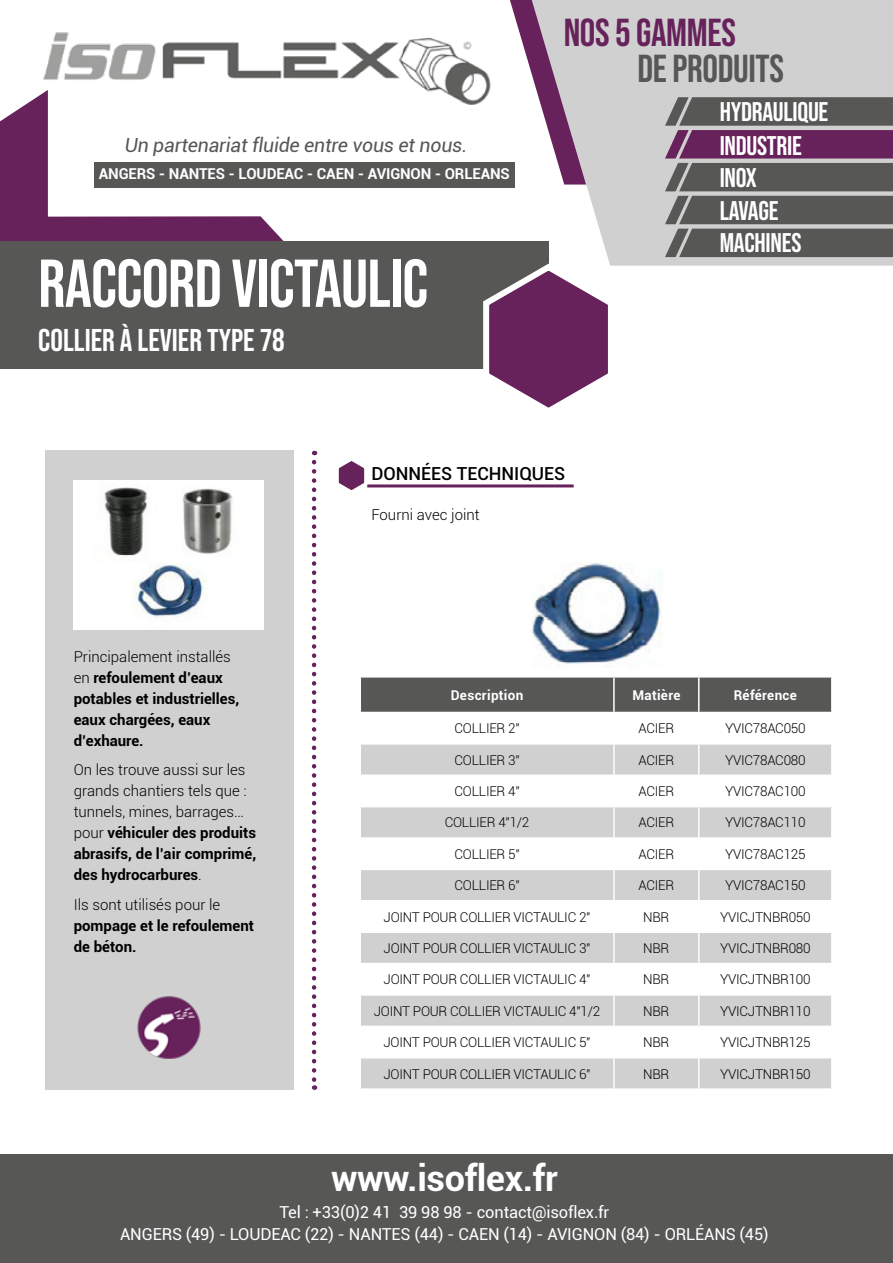
<style>
.page{position:relative;width:893px;height:1263px;background:#fff}
.page>*{position:absolute;margin:0;border:0;box-sizing:border-box;transform-origin:0 0}
.t1{font:67.5px "Bebas Neue";letter-spacing:-.01em;color:#fff}
.t2{font:39px "Bebas Neue";letter-spacing:-.01em;color:#67225b}
.t3{font:39px "Bebas Neue";letter-spacing:-.01em;color:#575756}
.t4{font:700 36px "Roboto";letter-spacing:-.01em;color:#fff}
.t5{font:31.5px "Bebas Neue";color:#fff}
.t6{font:27px/32.7px "Bebas Neue";letter-spacing:-.01em;color:#fff}
.t7{font:italic 19.5px "Roboto";letter-spacing:-.01em;color:#575756}
.t8{font:500 18px "Roboto";color:#000}
.t9{font:16.5px/22px "Roboto";letter-spacing:-.01em;color:#fff;text-align:center}
.t10{font:300 15px/21px "Roboto";color:#000}
.t11{font:700 15px/21px "Roboto";color:#000}
.t12{font:700 15px "Roboto";letter-spacing:-.01em;color:#fff}
.t13{font:300 13.5px "Roboto";letter-spacing:-.02em;color:#000}
.t14{font:700 13.5px "Roboto";letter-spacing:.025em;color:#fff}
.s1{font-weight:300}
.s2{font-weight:700}
</style>
<div class="page">
<div style="left:586px;top:0;width:307px;height:266px;background:#d0d0d0"></div>
<svg style="left:510px;top:0;width:76px;height:185px"></svg>
<img style="left:43px;top:32px;width:448px;height:73px">
<div style="left:94px;top:162px;width:420px;height:26px;background:#575756"></div>
<svg style="left:665px;top:97px;width:228px;height:160px;background:#6c6069"></svg>
<svg style="left:0;top:90px;width:307px;height:151px"></svg>
<div style="left:0;top:1154px;width:893px;height:109px;background:#575756"></div>
<div style="left:45px;top:451px;width:248px;height:639px;background:#d0d0d0"></div>
<div style="left:0;top:241px;width:549px;height:128px;background:#575756"></div>
<svg style="left:483px;top:260px;width:134px;height:148px"></svg>
<svg style="left:312px;top:462px;width:4px;height:628px"></svg>
<img style="left:137px;top:996px;width:64px;height:63px">
<img style="left:74px;top:480px;width:190px;height:150px">
<svg style="left:338px;top:461px;width:31px;height:29px"></svg>
<hr style="left:367px;top:484px;width:207px;height:3px;background:#67225b">
<img style="left:532px;top:563px;width:130px;height:101px">
<div style="left:361px;top:678px;width:470px;height:34px;background:#575756"></div>
<svg style="left:361px;top:745px;width:470px;height:343px;fill:#d0d0d0"></svg>
<hr style="left:613px;top:678px;width:2px;height:34px;background:#fff">
<hr style="left:698px;top:678px;width:1px;height:34px;background:#fff">
<hr style="left:613px;top:745px;width:2px;height:29px;background:#fff">
<svg style="left:698px;top:745px;width:1px;height:29px"></svg>
<hr style="left:613px;top:776px;width:2px;height:30px;background:#fff">
<hr style="left:698px;top:776px;width:1px;height:30px;background:#fff">
<hr style="left:613px;top:807px;width:2px;height:30px;background:#fff">
<hr style="left:698px;top:807px;width:1px;height:30px;background:#fff">
<hr style="left:613px;top:839px;width:2px;height:30px;background:#fff">
<hr style="left:698px;top:839px;width:1px;height:30px;background:#fff">
<hr style="left:613px;top:870px;width:2px;height:30px;background:#fff">
<hr style="left:698px;top:870px;width:1px;height:30px;background:#fff">
<hr style="left:613px;top:901px;width:2px;height:30px;background:#fff">
<hr style="left:698px;top:901px;width:1px;height:30px;background:#fff">
<hr style="left:613px;top:933px;width:2px;height:30px;background:#fff">
<hr style="left:698px;top:933px;width:1px;height:30px;background:#fff">
<hr style="left:613px;top:964px;width:2px;height:30px;background:#fff">
<hr style="left:698px;top:964px;width:1px;height:30px;background:#fff">
<hr style="left:613px;top:996px;width:2px;height:29px;background:#fff">
<svg style="left:698px;top:996px;width:1px;height:29px"></svg>
<hr style="left:613px;top:1027px;width:2px;height:30px;background:#fff">
<hr style="left:698px;top:1027px;width:1px;height:30px;background:#fff">
<hr style="left:613px;top:1058px;width:2px;height:30px;background:#fff">
<hr style="left:698px;top:1058px;width:1px;height:30px;background:#fff">
<hr style="left:359px;top:774px;width:255px;height:2px;background:#fff">
<hr style="left:614px;top:774px;width:85px;height:2px;background:#fff">
<hr style="left:699px;top:774px;width:134px;height:2px;background:#fff">
<hr style="left:359px;top:806px;width:255px;height:1px;background:#fff">
<hr style="left:614px;top:806px;width:85px;height:1px;background:#fff">
<hr style="left:699px;top:806px;width:134px;height:1px;background:#fff">
<hr style="left:359px;top:837px;width:255px;height:2px;background:#fff">
<hr style="left:614px;top:837px;width:85px;height:2px;background:#fff">
<hr style="left:699px;top:837px;width:134px;height:2px;background:#fff">
<hr style="left:359px;top:869px;width:255px;height:1px;background:#fff">
<hr style="left:614px;top:869px;width:85px;height:1px;background:#fff">
<hr style="left:699px;top:869px;width:134px;height:1px;background:#fff">
<hr style="left:359px;top:900px;width:255px;height:1px;background:#fff">
<hr style="left:614px;top:900px;width:85px;height:1px;background:#fff">
<hr style="left:699px;top:900px;width:134px;height:1px;background:#fff">
<hr style="left:359px;top:931px;width:255px;height:2px;background:#fff">
<hr style="left:614px;top:931px;width:85px;height:2px;background:#fff">
<hr style="left:699px;top:931px;width:134px;height:2px;background:#fff">
<hr style="left:359px;top:963px;width:255px;height:1px;background:#fff">
<hr style="left:614px;top:963px;width:85px;height:1px;background:#fff">
<hr style="left:699px;top:963px;width:134px;height:1px;background:#fff">
<hr style="left:359px;top:994px;width:255px;height:2px;background:#fff">
<hr style="left:614px;top:994px;width:85px;height:2px;background:#fff">
<hr style="left:699px;top:994px;width:134px;height:2px;background:#fff">
<hr style="left:359px;top:1025px;width:255px;height:2px;background:#fff">
<hr style="left:614px;top:1025px;width:85px;height:2px;background:#fff">
<hr style="left:699px;top:1025px;width:134px;height:2px;background:#fff">
<hr style="left:359px;top:1057px;width:255px;height:1px;background:#fff">
<hr style="left:614px;top:1057px;width:85px;height:1px;background:#fff">
<hr style="left:699px;top:1057px;width:134px;height:1px;background:#fff">
<h3 class="t7" style="left:125px;top:131px;width:344px">Un partenariat fluide entre vous et nous.</h3>
<p class="t12" style="left:99px;top:164px;width:412px">ANGERS - NANTES - LOUDEAC - CAEN - AVIGNON - ORLEANS</p>
<h1 class="t1" style="left:38px;top:245px;width:391px">RACCORD VICTAULIC</h1>
<h3 class="t5" style="left:38px;top:323px;width:248px">COLLIER À LEVIER TYPE 78</h3>
<h2 class="t2" style="left:564px;top:11px;width:174px">NOS 5 GAMMES</h2>
<h2 class="t3" style="left:637px;top:46px;width:148px">DE PRODUITS</h2>
<h3 class="t6" style="left:720px;top:95px;width:110px">HYDRAULIQUE<br>INDUSTRIE<br>INOX<br>LAVAGE<br>MACHINES</h3>
<h3 class="t8" style="left:371px;top:461px;width:195px">DONNÉES TECHNIQUES</h3>
<p class="t11" style="left:74px;top:645px;width:167px"><span class="s1">Principalement installés en</span> refoulement d’eaux potables et industrielles, eaux chargées, eaux d’exhaure.</p>
<p class="t10" style="left:74px;top:759px;width:184px">On les trouve aussi sur les grands chantiers tels que : tunnels, mines, barrages… pour <span class="s2">véhiculer des produits abrasifs, de l’air comprimé, des hydrocarbures</span>.</p>
<p class="t10" style="left:74px;top:893px;width:148px">Ils sont utilisés pour le</p>
<p class="t11" style="left:74px;top:914px;width:182px">pompage et le refoulement de béton.</p>
<p class="t10" style="left:371px;top:504px;width:110px">Fourni avec joint</p>
<p class="t14" style="left:451px;top:685px;width:74px">Description</p>
<p class="t14" style="left:632px;top:685px;width:50px">Matière</p>
<p class="t14" style="left:734px;top:685px;width:65px">Référence</p>
<p class="t13" style="left:454px;top:719px;width:67px">COLLIER 2"</p>
<p class="t13" style="left:638px;top:719px;width:37px">ACIER</p>
<p class="t13" style="left:725px;top:719px;width:82px">YVIC78AC050</p>
<p class="t13" style="left:454px;top:750px;width:67px">COLLIER 3"</p>
<p class="t13" style="left:638px;top:750px;width:37px">ACIER</p>
<p class="t13" style="left:725px;top:750px;width:82px">YVIC78AC080</p>
<p class="t13" style="left:454px;top:782px;width:67px">COLLIER 4"</p>
<p class="t13" style="left:638px;top:782px;width:37px">ACIER</p>
<p class="t13" style="left:725px;top:782px;width:82px">YVIC78AC100</p>
<p class="t13" style="left:445px;top:813px;width:86px">COLLIER 4"1/2</p>
<p class="t13" style="left:638px;top:813px;width:37px">ACIER</p>
<p class="t13" style="left:725px;top:813px;width:82px">YVIC78AC110</p>
<p class="t13" style="left:454px;top:845px;width:67px">COLLIER 5"</p>
<p class="t13" style="left:638px;top:845px;width:37px">ACIER</p>
<p class="t13" style="left:725px;top:845px;width:82px">YVIC78AC125</p>
<p class="t13" style="left:454px;top:876px;width:67px">COLLIER 6"</p>
<p class="t13" style="left:638px;top:876px;width:37px">ACIER</p>
<p class="t13" style="left:725px;top:876px;width:82px">YVIC78AC150</p>
<p class="t13" style="left:384px;top:907px;width:209px">JOINT POUR COLLIER VICTAULIC 2"</p>
<p class="t13" style="left:643px;top:907px;width:28px">NBR</p>
<p class="t13" style="left:720px;top:907px;width:92px">YVICJTNBR050</p>
<p class="t13" style="left:384px;top:939px;width:209px">JOINT POUR COLLIER VICTAULIC 3"</p>
<p class="t13" style="left:643px;top:939px;width:28px">NBR</p>
<p class="t13" style="left:720px;top:939px;width:92px">YVICJTNBR080</p>
<p class="t13" style="left:384px;top:970px;width:209px">JOINT POUR COLLIER VICTAULIC 4"</p>
<p class="t13" style="left:643px;top:970px;width:28px">NBR</p>
<p class="t13" style="left:720px;top:970px;width:92px">YVICJTNBR100</p>
<p class="t13" style="left:374px;top:1001px;width:228px">JOINT POUR COLLIER VICTAULIC 4"1/2</p>
<p class="t13" style="left:643px;top:1001px;width:28px">NBR</p>
<p class="t13" style="left:720px;top:1001px;width:92px">YVICJTNBR110</p>
<p class="t13" style="left:383px;top:1033px;width:209px">JOINT POUR COLLIER VICTAULIC 5"</p>
<p class="t13" style="left:643px;top:1033px;width:28px">NBR</p>
<p class="t13" style="left:720px;top:1033px;width:92px">YVICJTNBR125</p>
<p class="t13" style="left:383px;top:1064px;width:209px">JOINT POUR COLLIER VICTAULIC 6"</p>
<p class="t13" style="left:643px;top:1064px;width:28px">NBR</p>
<p class="t13" style="left:720px;top:1064px;width:92px">YVICJTNBR150</p>
<h3 class="t4" style="left:331px;top:1153px;width:228px">www.isoflex.fr</h3>
<p class="t9" style="left:120px;top:1200px;width:650px">Tel : +33(0)2 41 39 98 98 - contact@isoflex.fr<br>ANGERS (49) - LOUDEAC (22) - NANTES (44) - CAEN (14) - AVIGNON (84) - ORLÉANS (45)</p>
</div>
